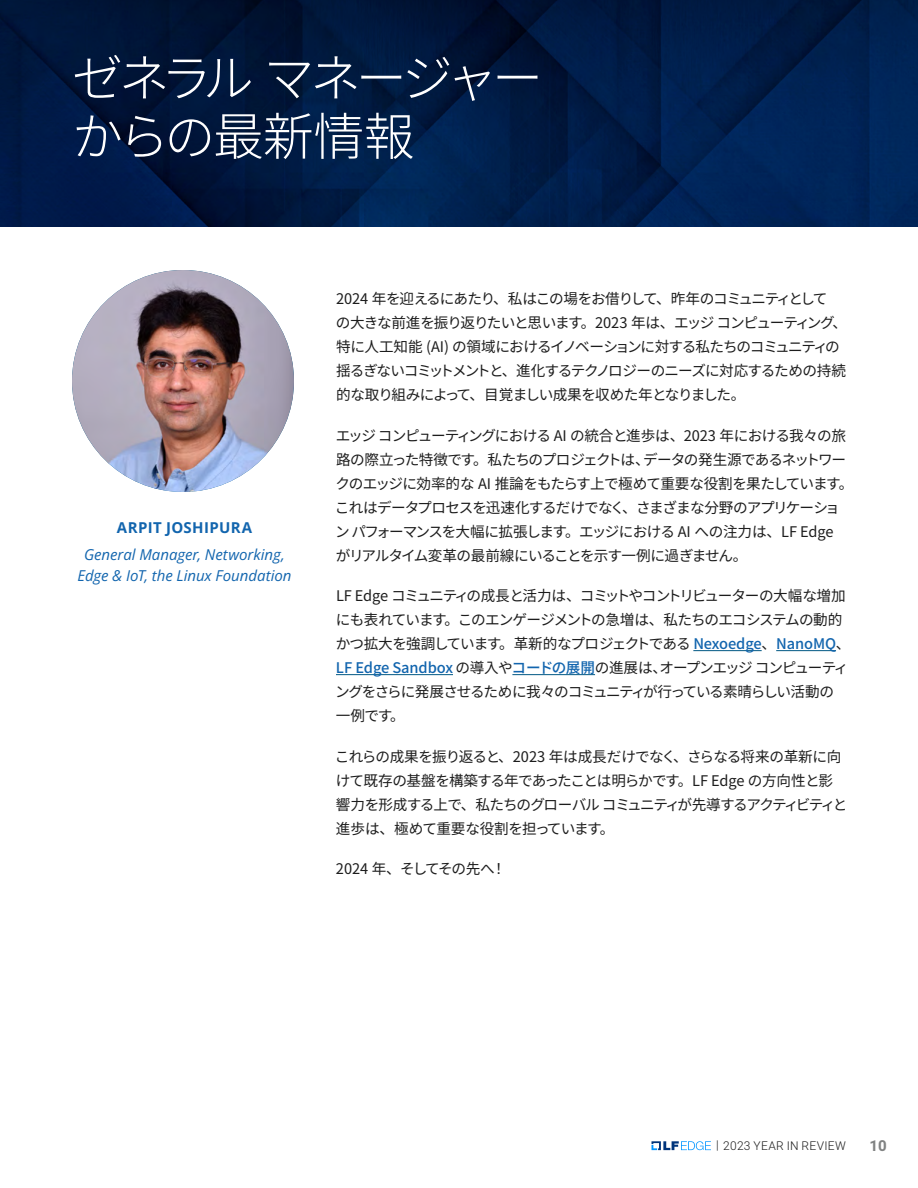
<style>
.page{position:relative;width:918px;height:1188px;background:#fff}
.page>*{position:absolute;margin:0;border:0;box-sizing:border-box;transform-origin:0 0}
.t1{font:300 51px/58.5px "Noto Sans CJ Kjp";letter-spacing:-.095em;color:#fff}
.t2{font:italic 15px/21px "Open Sans";color:#1265ae;text-align:center}
.t3{font:700 15px "Open Sans";letter-spacing:.025em;color:#1265ae}
.t4{font:700 15px "Heebo";color:#818383}
.t5{font:14.7px/24px "Noto Sans CJ Kjp";letter-spacing:-.065em;color:#1d1d1d}
.t6{font:14.7px "Noto Sans CJ Kjp";letter-spacing:-.025em;color:#1d1d1d}
.t7{font:300 12px "Heebo";letter-spacing:.025em;color:#1d1d1d}
.s1{font-weight:500;color:#1265ae}
</style>
<div class="page">
<img style="left:0;top:0;width:918px;height:227px">
<img style="left:72px;top:270px;width:222px;height:222px;border-radius:111px">
<hr style="left:693px;top:650px;width:69px;height:1px;background:#005884">
<hr style="left:776px;top:650px;width:60px;height:1px;background:#005884">
<hr style="left:336px;top:674px;width:117px;height:1px;background:#005884">
<hr style="left:512px;top:674px;width:83px;height:1px;background:#005884">
<svg style="left:652px;top:1141px;width:59px;height:9px"></svg>
<h1 class="t1" style="left:72px;top:50px;width:473px">ゼネラル マネージャーからの最新情報</h1>
<p class="t3" style="left:117px;top:517px;width:137px">ARPIT JOSHIPURA</p>
<p class="t2" style="left:77px;top:543px;width:216px">General Manager, Networking,<br>Edge &amp; IoT, the Linux Foundation</p>
<p class="t5" style="left:336px;top:287px;width:513px">2024 年を迎えるにあたり、私はこの場をお借りして、昨年のコミュニティとして<br>の大きな前進を振り返りたいと思います。2023 年は、エッジ コンピューティング、特に人工知能 (AI) の領域におけるイノベーションに対する私たちのコミュニティの揺るぎないコミットメントと、進化するテクノロジーのニーズに対応するための持続的な取り組みによって、目覚ましい成果を収めた年となりました。</p>
<p class="t5" style="left:335px;top:424px;width:520px">エッジ コンピューティングにおける AI の統合と進歩は、2023 年における我々の旅路の際立った特徴です。私たちのプロジェクトは、データの発生源であるネットワークのエッジに効率的な AI 推論をもたらす上で極めて重要な役割を果たしています。これはデータプロセスを迅速化するだけでなく、さまざまな分野のアプリケーション パフォーマンスを大幅に拡張します。エッジにおける AI への注力は、LF Edge<br>がリアルタイム変革の最前線にいることを示す一例に過ぎません。</p>
<p class="t5" style="left:335px;top:584px;width:517px">LF Edge コミュニティの成長と活力は、コミットやコントリビューターの大幅な増加にも表れています。このエンゲージメントの急増は、私たちのエコシステムの動的かつ拡大を強調しています。革新的なプロジェクトである <span class="s1">Nexoedge</span>、<span class="s1">NanoMQ</span>、<span class="s1">LF Edge Sandbox</span> の導入や<span class="s1">コードの展開</span>の進展は、オープンエッジ コンピューティングをさらに発展させるために我々のコミュニティが行っている素晴らしい活動の一例です。</p>
<p class="t5" style="left:335px;top:745px;width:514px">これらの成果を振り返ると、2023 年は成長だけでなく、さらなる将来の革新に向けて既存の基盤を構築する年であったことは明らかです。LF Edge の方向性と影響力を形成する上で、私たちのグローバル コミュニティが先導するアクティビティと進歩は、極めて重要な役割を担っています。</p>
<p class="t6" style="left:336px;top:860px;width:171px">2024 年、そしてその先へ！</p>
<p class="t7" style="left:716px;top:1138px;width:131px">| 2023 YEAR IN REVIEW</p>
<p class="t4" style="left:869px;top:1135px;width:19px">10</p>
</div>
